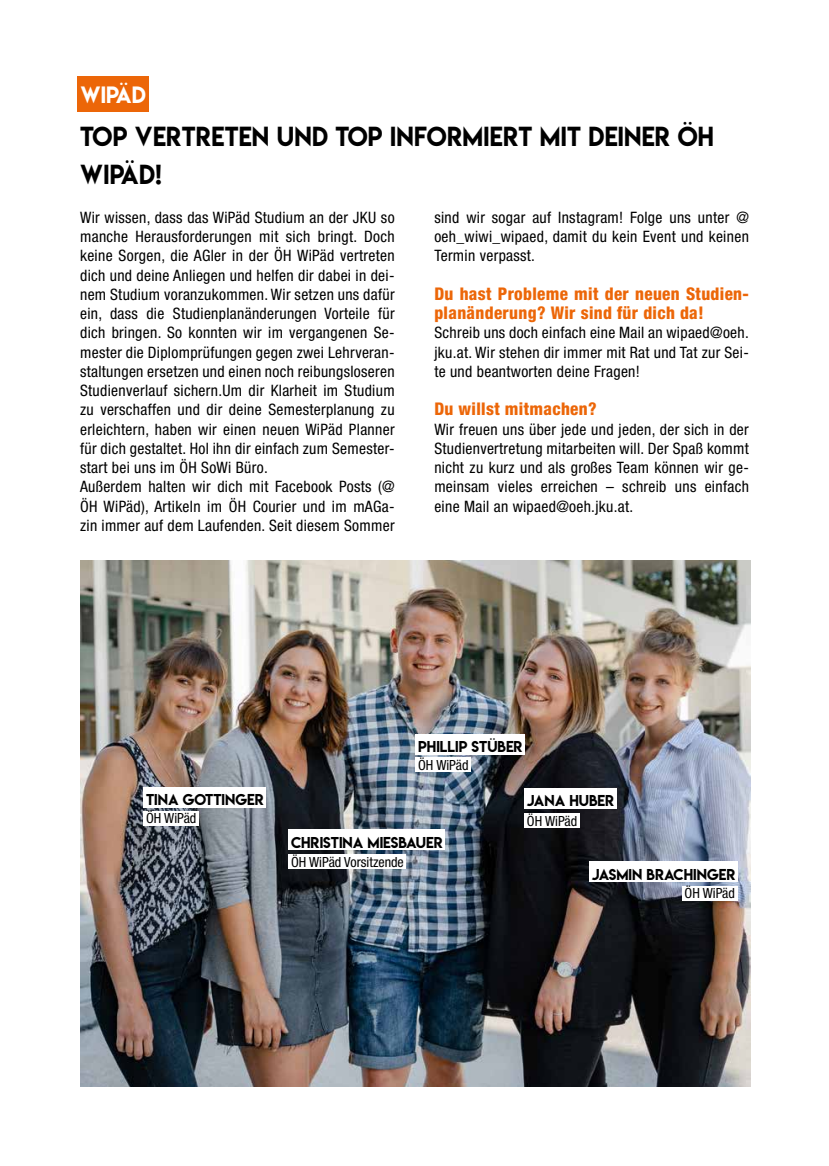
<style>
.page{position:relative;width:829px;height:1166px;background:#fff}
.page>*{position:absolute;margin:0;border:0;box-sizing:border-box;transform-origin:0 0}
.t1{font:24.5px/38.5px "Lemon Milk";letter-spacing:.01em;color:#000}
.t2{font:21px "Lemon Milk";color:#fff}
.t3{font:800 condensed 17.5px/19.2px "Helvetica Neue LT Pro";letter-spacing:.02em;color:#ec6608}
.t4{font:condensed 15.75px/19.2px "Helvetica Neue LT Pro";letter-spacing:.02em;color:#000;text-align:justify}
.t5{font:14px "Lemon Milk";color:#000}
.t6{font:condensed 14px "Helvetica Neue LT Pro";color:#000}
</style>
<div class="page">
<img style="left:80px;top:561px;width:670px;height:525px">
<div style="left:77px;top:76px;width:72px;height:36px;background:#ec6608"></div>
<div style="left:144px;top:787px;width:122px;height:20px;background:#fff"></div>
<div style="left:144px;top:811px;width:55px;height:15px;background:#fff"></div>
<div style="left:288px;top:829px;width:157px;height:21px;background:#fff"></div>
<div style="left:288px;top:854px;width:118px;height:15px;background:#fff"></div>
<div style="left:415px;top:734px;width:110px;height:20px;background:#fff"></div>
<div style="left:415px;top:757px;width:56px;height:15px;background:#fff"></div>
<div style="left:524px;top:788px;width:92px;height:21px;background:#fff"></div>
<div style="left:524px;top:813px;width:55px;height:15px;background:#fff"></div>
<div style="left:589px;top:861px;width:148px;height:21px;background:#fff"></div>
<div style="left:682px;top:885px;width:55px;height:15px;background:#fff"></div>
<h2 class="t2" style="left:80px;top:79px;width:67px">WIPÄD</h2>
<h1 class="t1" style="left:80px;top:117px;width:635px">TOP VERTRETEN UND TOP INFORMIERT MIT DEINER ÖH<br>WIPÄD!</h1>
<p class="t4" style="left:80px;top:207px;width:316px;text-align:left">Wir wissen, dass das WiPäd Studium an der JKU so manche Herausforderungen mit sich bringt. Doch keine Sorgen, die AGler in der ÖH WiPäd vertreten dich und deine Anliegen und helfen dir dabei in dei&shy;nem Studium voranzukommen. Wir setzen uns dafür ein, dass die Studienplanänderungen Vorteile für dich bringen. So konnten wir im vergangenen Se&shy;mester die Diplomprüfungen gegen zwei Lehrveran&shy;staltungen ersetzen und einen noch reibungsloseren Studienverlauf sichern.Um dir Klarheit im Studium zu verschaffen und dir deine Semesterplanung zu erleichtern, haben wir einen neuen WiPäd Planner für dich gestaltet. Hol ihn dir einfach zum Semester&shy;start bei uns im ÖH SoWi Büro.<br>Außerdem halten wir dich mit Facebook Posts (@ ÖH WiPäd), Artikeln im ÖH Courier und im mAGa&shy;zin immer auf dem Laufenden. Seit diesem Sommer</p>
<p class="t4" style="left:434px;top:207px;width:316px">sind wir sogar auf Instagram! Folge uns unter @ oeh_wiwi_wipaed, damit du kein Event und keinen Termin verpasst.</p>
<p class="t3" style="left:434px;top:284px;width:316px">Du hast Probleme mit der neuen Studien&shy;planänderung? Wir sind für dich da!</p>
<p class="t4" style="left:434px;top:323px;width:316px">Schreib uns doch einfach eine Mail an wipaed@oeh. jku.at. Wir stehen dir immer mit Rat und Tat zur Sei&shy;te und beantworten deine Fragen!</p>
<p class="t3" style="left:434px;top:399px;width:164px">Du willst mitmachen?</p>
<p class="t4" style="left:434px;top:419px;width:316px">Wir freuen uns über jede und jeden, der sich in der Studienvertretung mitarbeiten will. Der Spaß kommt nicht zu kurz und als großes Team können wir ge&shy;meinsam vieles erreichen – schreib uns einfach eine Mail an wipaed@oeh.jku.at.</p>
<p class="t5" style="left:146px;top:789px;width:119px">TINA GOTTINGER</p>
<p class="t6" style="left:146px;top:810px;width:52px">ÖH WiPäd</p>
<p class="t5" style="left:418px;top:736px;width:106px">PHILLIP STÜBER</p>
<p class="t6" style="left:418px;top:757px;width:52px">ÖH WiPäd</p>
<p class="t5" style="left:291px;top:832px;width:153px">CHRISTINA MIESBAUER</p>
<p class="t6" style="left:291px;top:854px;width:114px">ÖH WiPäd Vorsitzende</p>
<p class="t5" style="left:527px;top:791px;width:89px">JANA HUBER</p>
<p class="t6" style="left:527px;top:813px;width:52px">ÖH WiPäd</p>
<p class="t5" style="left:591px;top:864px;width:145px">JASMIN BRACHINGER</p>
<p class="t6" style="left:684px;top:885px;width:52px">ÖH WiPäd</p>
</div>
